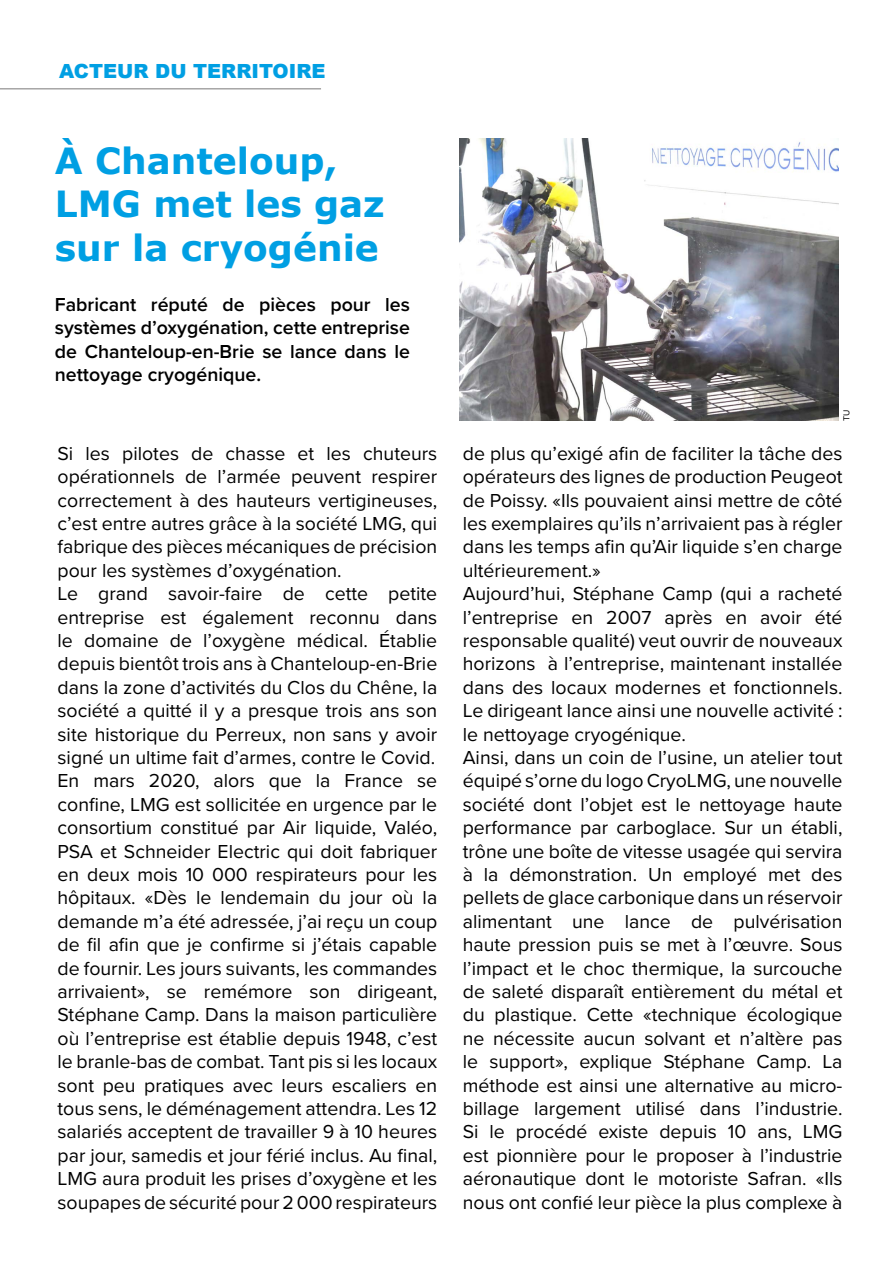
<style>
.page{position:relative;width:893px;height:1263px;background:#fff}
.page>*{position:absolute;margin:0;border:0;box-sizing:border-box;transform-origin:0 0}
.t1{font:700 36px/43.2px "Verdana";color:#009fe3}
.t2{font:19.5px/23.4px "Proxima Nova";color:#000}
.t3{font:600 19.5px/23.4px "Proxima Nova";color:#000;text-align:justify}
.t4{font:900 19.5px "Arial";color:#009fe3}
.t5{font:9px "Proxima Nova";color:#000}
</style>
<div class="page">
<hr style="left:0;top:88px;width:321px;height:2px;background:#a6a5a5">
<img style="left:459px;top:138px;width:380px;height:283px">
<p class="t4" style="left:59px;top:57px;width:268px">ACTEUR DU TERRITOIRE</p>
<h1 class="t1" style="left:55px;top:140px;width:331px">À Chanteloup,<br>LMG met les gaz sur la cryogénie</h1>
<p class="t3" style="left:55px;top:292px;width:357px">Fabricant réputé de pièces pour les systèmes d’oxygénation, cette entreprise de Chanteloup-en-Brie se lance dans le nettoyage cryogénique.</p>
<p class="t5" style="left:840px;top:421px;width:13px;rotate:-90deg">TU</p>
<p class="t2" style="left:58px;top:441px;width:381px">Si les pilotes de chasse et les chuteurs opérationnels de l’armée peuvent respirer correctement à des hauteurs vertigineuses, c’est entre autres grâce à la société LMG, qui fabrique des pièces mécaniques de précision pour les systèmes d’oxygénation.<br>Le grand savoir-faire de cette petite entreprise est également reconnu dans le domaine de l’oxygène médical. Établie depuis bientôt trois ans à Chanteloup-en-Brie dans la zone d’activités du Clos du Chêne, la société a quitté il y a presque trois ans son site historique du Perreux, non sans y avoir signé un ultime fait d’armes, contre le Covid.<br>En mars 2020, alors que la France se confine, LMG est sollicitée en urgence par le consortium constitué par Air liquide, Valéo, PSA et Schneider Electric qui doit fabriquer en deux mois 10 000 respirateurs pour les hôpitaux. «Dès le lendemain du jour où la demande m’a été adressée, j’ai reçu un coup de fil afin que je confirme si j’étais capable de fournir. Les jours suivants, les commandes arrivaient», se remémore son dirigeant, Stéphane Camp. Dans la maison particulière où l’entreprise est établie depuis 1948, c’est le branle-bas de combat. Tant pis si les locaux sont peu pratiques avec leurs escaliers en tous sens, le déménagement attendra. Les 12 salariés acceptent de travailler 9 à 10 heures par jour, samedis et jour férié inclus. Au final, LMG aura produit les prises d’oxygène et les soupapes de sécurité pour 2 000 respirateurs</p>
<p class="t2" style="left:463px;top:441px;width:381px">de plus qu’exigé afin de faciliter la tâche des opérateurs des lignes de production Peugeot de Poissy. «Ils pouvaient ainsi mettre de côté les exemplaires qu’ils n’arrivaient pas à régler dans les temps afin qu’Air liquide s’en charge ultérieurement.»<br>Aujourd’hui, Stéphane Camp (qui a racheté l’entreprise en 2007 après en avoir été responsable qualité) veut ouvrir de nouveaux horizons à l’entreprise, maintenant installée dans des locaux modernes et fonctionnels.<br>Le dirigeant lance ainsi une nouvelle activité : le nettoyage cryogénique.<br>Ainsi, dans un coin de l’usine, un atelier tout équipé s’orne du logo CryoLMG, une nouvelle société dont l’objet est le nettoyage haute performance par carboglace. Sur un établi, trône une boîte de vitesse usagée qui servira à la démonstration. Un employé met des pellets de glace carbonique dans un réservoir alimentant une lance de pulvérisation haute pression puis se met à l’œuvre. Sous l’impact et le choc thermique, la surcouche de saleté disparaît entièrement du métal et du plastique. Cette «technique écologique ne nécessite aucun solvant et n’altère pas le support», explique Stéphane Camp. La méthode est ainsi une alternative au micro&shy;billage largement utilisé dans l’industrie.<br>Si le procédé existe depuis 10 ans, LMG est pionnière pour le proposer à l’industrie aéronautique dont le motoriste Safran. «Ils nous ont confié leur pièce la plus complexe à</p>
</div>
